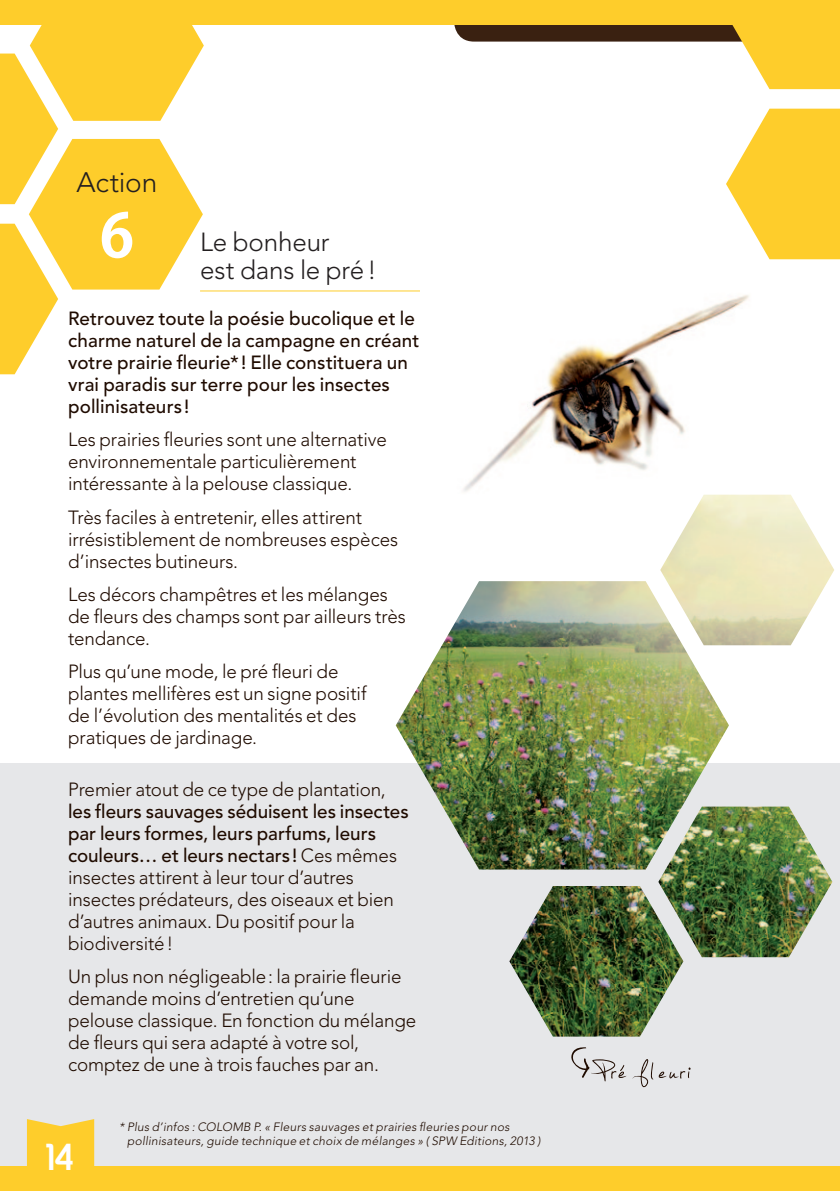
<style>
.page{position:relative;width:840px;height:1191px;background:#fff}
.page>*{position:absolute;margin:0;border:0;box-sizing:border-box;transform-origin:0 0}
.t1{font:700 60px "Koz Go Pro";color:#fff}
.t2{font:50px "Jellyka Estryas Handwriting";letter-spacing:.07em;color:#1f0b00}
.t3{font:500 39px "Horatio D";color:#fff}
.t4{font:300 28px "Avenir LT Std";letter-spacing:-.01em;color:#231f20}
.t5{font:300 26px/28.6px "Avenir LT Std";letter-spacing:-.01em;color:#231f20}
.t6{font:300 19px/22px "Avenir LT Std";letter-spacing:-.005em;color:#1f0b00}
.t7{font:500 19px/22px "Avenir LT Std";letter-spacing:.01em;color:#1f0b00}
.t8{font:300 12px/14px "Avenir LT Std";color:#1f0b00}
.s1{font-weight:500}
</style>
<div class="page">
<img style="left:463px;top:295px;width:286px;height:197px">
<div style="left:0;top:763px;width:839px;height:411px;background:#e6e7e9"></div>
<svg style="left:0;top:25px;width:204px;height:349px"></svg>
<svg style="left:726px;top:109px;width:113px;height:150px"></svg>
<img style="left:395px;top:494px;width:438px;height:542px">
<svg style="left:454px;top:25px;width:385px;height:64px"></svg>
<hr style="left:200px;top:291px;width:220px;height:1px;background:#fecd2b">
<svg style="left:571px;top:1047px;width:18px;height:31px"></svg>
<div style="left:0;top:0;width:839px;height:25px;background:#fecd2b"></div>
<svg style="left:27px;top:1119px;width:67px;height:47px;background:#fcce39"></svg>
<div style="left:0;top:1166px;width:839px;height:25px;background:#fecd2b"></div>
<h3 class="t4" style="left:77px;top:165px;width:82px">Action</h3>
<h1 class="t1" style="left:100px;top:197px;width:36px">6</h1>
<h3 class="t5" style="left:200px;top:228px;width:178px">Le bonheur<br>est dans le pré!</h3>
<p class="t7" style="left:68px;top:308px;width:352px">Retrouvez toute la poésie bucolique et le charme naturel de la campagne en créant votre prairie fleurie*! Elle constituera un vrai paradis sur terre pour les insectes pollinisateurs!</p>
<p class="t6" style="left:68px;top:429px;width:320px">Les prairies fleuries sont une alternative environnementale particulièrement intéressante à la pelouse classique.</p>
<p class="t6" style="left:68px;top:506px;width:331px">Très faciles à entretenir, elles attirent irrésistiblement de nombreuses espèces d’insectes butineurs.</p>
<p class="t6" style="left:68px;top:583px;width:339px">Les décors champêtres et les mélanges de fleurs des champs sont par ailleurs très tendance.</p>
<p class="t6" style="left:68px;top:661px;width:300px">Plus qu’une mode, le pré fleuri de plantes mellifères est un signe positif de l’évolution des mentalités et des pratiques de jardinage.</p>
<p class="t6" style="left:68px;top:778px;width:319px">Premier atout de ce type de plantation,</p>
<p class="t6" style="left:68px;top:800px;width:342px"><span class="s1">les fleurs sauvages séduisent les insectes par leurs formes, leurs parfums, leurs couleurs… et leurs nectars!</span> Ces mêmes insectes attirent à leur tour d’autres insectes prédateurs, des oiseaux et bien d’autres animaux. Du positif pour la biodiversité!</p>
<p class="t6" style="left:68px;top:965px;width:349px">Un plus non négligeable: la prairie fleurie demande moins d’entretien qu’une pelouse classique. En fonction du mélange de fleurs qui sera adapté à votre sol, comptez de une à trois fauches par an.</p>
<h3 class="t3" style="left:46px;top:1134px;width:29px">14</h3>
<p class="t8" style="left:127px;top:1120px;width:416px;text-indent:-8px">* Plus d’infos :COLOMB P. « Fleurs sauvages et prairies fleuries pour nos pollinisateurs,guide technique et choix de mélanges » (SPW Editions,2013 )</p>
<h2 class="t2" style="left:596px;top:1050px;width:95px">Pré fleuri</h2>
</div>
